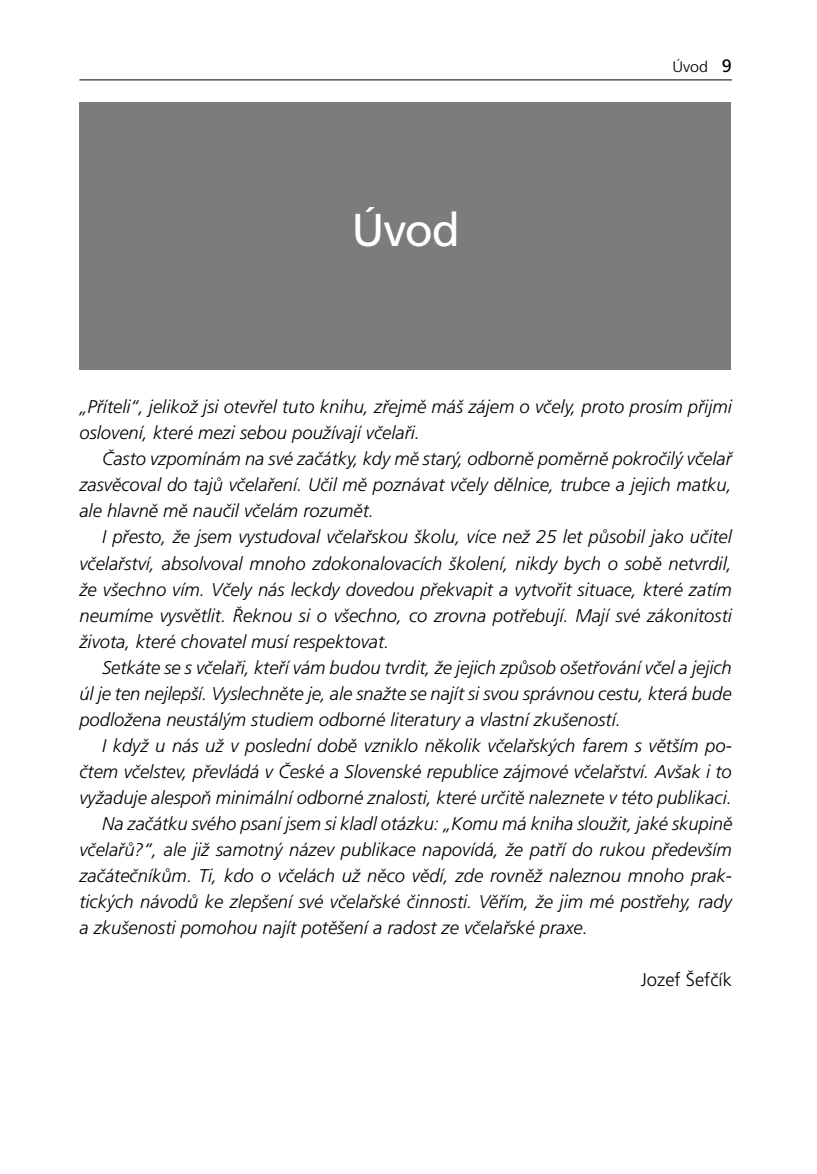
<style>
.page{position:relative;width:817px;height:1174px;background:#fff}
.page>*{position:absolute;margin:0;border:0;box-sizing:border-box;transform-origin:0 0}
.t1{font:46px "Frutiger CE";color:#fff}
.t2{font:italic 300 18.4px/26px "Frutiger CE";color:#000;text-align:justify}
.t3{font:300 18.4px "Frutiger CE";color:#000}
.t4{font:300 15.2px "Frutiger CE";color:#000;scale:1.05 1}
.s1{font-weight:400;font-size:18px}
</style>
<div class="page">
<hr style="left:79px;top:79px;width:652px;height:1px;background:#000">
<div style="left:79px;top:102px;width:652px;height:268px;background:#7c7c7c"></div>
<h1 class="t1" style="left:351px;top:203px;width:110px">Úvod</h1>
<p class="t4" style="left:672px;top:58px;width:58px">Úvod <span class="s1">9</span></p>
<p class="t2" style="left:79px;top:394px;width:653px">„Příteli“, jelikož jsi otevřel tuto knihu, zřejmě máš zájem o včely, proto prosím přijmi oslovení, které mezi sebou používají včelaři.</p>
<p class="t2" style="left:79px;top:446px;width:653px;text-indent:23px">Často vzpomínám na své začátky, kdy mě starý, odborně poměrně pokročilý včelař zasvěcoval do tajů včelaření. Učil mě poznávat včely dělnice, trubce a jejich matku, ale hlavně mě naučil včelám rozumět.</p>
<p class="t2" style="left:79px;top:524px;width:654px;text-indent:23px">I přesto, že jsem vystudoval včelařskou školu, více než 25 let působil jako učitel včelařství, absolvoval mnoho zdokonalovacích školení, nikdy bych o sobě netvrdil, že všechno vím. Včely nás leckdy dovedou překvapit a vytvořit situace, které zatím neumíme vysvětlit. Řeknou si o všechno, co zrovna potřebují. Mají své zákonitosti života, které chovatel musí respektovat.</p>
<p class="t2" style="left:79px;top:654px;width:653px;text-indent:23px">Setkáte se s včelaři, kteří vám budou tvrdit, že jejich způsob ošetřování včel a jejich úl je ten nejlepší. Vyslechněte je, ale snažte se najít si svou správnou cestu, která bude podložena neustálým studiem odborné literatury a vlastní zkušeností.</p>
<p class="t2" style="left:102px;top:732px;width:631px">I když u nás už v poslední době vzniklo několik včelařských farem s větším po-</p>
<p class="t2" style="left:79px;top:758px;width:653px">čtem včelstev, převládá v České a Slovenské republice zájmové včelařství. Avšak i to</p>
<p class="t2" style="left:79px;top:784px;width:653px">vyžaduje alespoň minimální odborné znalosti, které určitě naleznete v této publikaci.</p>
<p class="t2" style="left:102px;top:810px;width:631px">Na začátku svého psaní jsem si kladl otázku: „Komu má kniha sloužit, jaké skupině</p>
<p class="t2" style="left:79px;top:836px;width:653px">včelařů?“, ale již samotný název publikace napovídá, že patří do rukou především</p>
<p class="t2" style="left:79px;top:862px;width:654px">začátečníkům. Ti, kdo o včelách už něco vědí, zde rovněž naleznou mnoho prak-</p>
<p class="t2" style="left:79px;top:888px;width:654px">tických návodů ke zlepšení své včelařské činnosti. Věřím, že jim mé postřehy, rady</p>
<p class="t2" style="left:79px;top:914px;width:510px">a zkušenosti pomohou najít potěšení a radost ze včelařské praxe.</p>
<p class="t3" style="left:640px;top:968px;width:92px">Jozef Šefčík</p>
</div>
